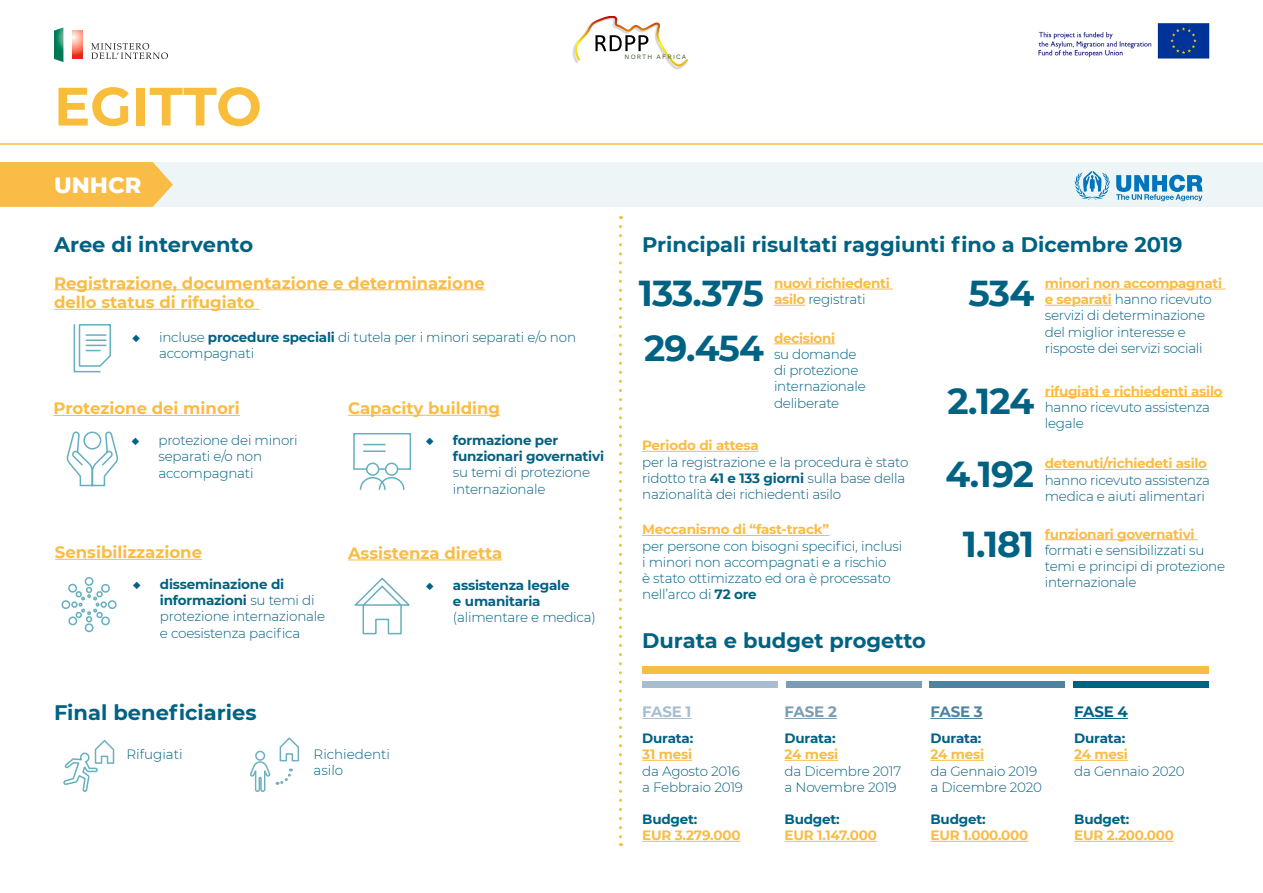
<style>
.page{position:relative;width:1263px;height:893px;background:#fff}
.page>*{position:absolute;margin:0;border:0;box-sizing:border-box;transform-origin:0 0}
.t1{font:700 54px "Montserrat";color:#f8be3b}
.t2{font:700 36px "Montserrat";letter-spacing:-.025em;color:#006283}
.t3{font:800 22.5px "Montserrat";color:#fff}
.t4{font:700 21px "Montserrat";color:#006283}
.t5{font:700 16.5px/19.5px "Montserrat";color:#f9bc46}
.t6{font:700 15px "Montserrat";color:#a8bdcf}
.t7{font:700 15px "Montserrat";color:#7a9db5}
.t8{font:700 15px "Montserrat";color:#4e83a0}
.t9{font:700 15px "Montserrat";color:#006283}
.t10{font:300 13.5px/16.2px "Montserrat";letter-spacing:-.015em;color:#006283}
.t11{font:700 13.5px/16.2px "Montserrat";letter-spacing:-.015em;color:#006283}
.t12{font:700 13.5px/16.2px "Montserrat";letter-spacing:-.015em;color:#f9bc46}
.t13{font:6.75px "Work Sans";letter-spacing:.17em;color:#405627}
.s1{font-weight:400}
.s2{font-weight:700}
.s3{font-weight:300}
.s4{font-weight:300;color:#006283}
.s5{font-weight:700;color:#f9bc46}
</style>
<div class="page">
<div style="left:0;top:162px;width:1263px;height:45px;background:#edf5f7"></div>
<svg style="left:0;top:162px;width:173px;height:45px;background:#f8bf50"></svg>
<svg style="left:91px;top:43px;width:77px;height:16px"></svg>
<svg style="left:54px;top:27px;width:9px;height:35px"></svg>
<svg style="left:73px;top:31px;width:9px;height:28px"></svg>
<img style="left:1038px;top:23px;width:172px;height:36px">
<img style="left:572px;top:16px;width:109px;height:54px">
<svg style="left:574px;top:17px;width:115px;height:51px"></svg>
<hr style="left:0;top:143px;width:1263px;height:2px;background:#f8be3b">
<hr style="left:54px;top:289px;width:431px;height:1px;background:#f9bc46">
<hr style="left:54px;top:309px;width:205px;height:1px;background:#f9bc46">
<hr style="left:348px;top:559px;width:154px;height:1px;background:#f9bc46">
<hr style="left:54px;top:415px;width:186px;height:1px;background:#f9bc46">
<hr style="left:55px;top:559px;width:147px;height:1px;background:#f9bc46">
<svg style="left:354px;top:577px;width:56px;height:58px"></svg>
<svg style="left:619px;top:226px;width:3px;height:620px"></svg>
<div style="left:642px;top:666px;width:567px;height:7px;background:#f9bc46"></div>
<div style="left:642px;top:681px;width:136px;height:7px;background:#a8bdcf"></div>
<div style="left:786px;top:681px;width:136px;height:7px;background:#7a9db5"></div>
<div style="left:929px;top:681px;width:136px;height:7px;background:#4e83a0"></div>
<div style="left:1073px;top:681px;width:136px;height:7px;background:#006283"></div>
<hr style="left:785px;top:760px;width:53px;height:1px;background:#f9bc46">
<hr style="left:785px;top:841px;width:92px;height:1px;background:#f9bc46">
<hr style="left:642px;top:760px;width:50px;height:1px;background:#f9bc46">
<hr style="left:642px;top:841px;width:98px;height:1px;background:#f9bc46">
<hr style="left:930px;top:760px;width:54px;height:1px;background:#f9bc46">
<hr style="left:930px;top:841px;width:98px;height:1px;background:#f9bc46">
<hr style="left:1074px;top:760px;width:54px;height:1px;background:#f9bc46">
<hr style="left:1074px;top:841px;width:100px;height:1px;background:#f9bc46">
<hr style="left:785px;top:718px;width:52px;height:1px;background:#7a9db5">
<hr style="left:642px;top:718px;width:49px;height:1px;background:#a8bdcf">
<hr style="left:930px;top:718px;width:53px;height:1px;background:#4e83a0">
<hr style="left:1074px;top:718px;width:54px;height:1px;background:#006283">
<svg style="left:1074px;top:171px;width:36px;height:29px"></svg>
<svg style="left:1116px;top:175px;width:86px;height:26px"></svg>
<hr style="left:774px;top:289px;width:119px;height:1px;background:#f9bc46">
<hr style="left:774px;top:305px;width:31px;height:1px;background:#f9bc46">
<hr style="left:1045px;top:289px;width:180px;height:1px;background:#f9bc46">
<hr style="left:1045px;top:305px;width:67px;height:1px;background:#f9bc46">
<hr style="left:1045px;top:396px;width:177px;height:1px;background:#f9bc46">
<hr style="left:1045px;top:469px;width:162px;height:1px;background:#f9bc46">
<hr style="left:1045px;top:539px;width:153px;height:1px;background:#f9bc46">
<hr style="left:774px;top:343px;width:61px;height:1px;background:#f9bc46">
<hr style="left:642px;top:451px;width:117px;height:1px;background:#f9bc46">
<hr style="left:642px;top:535px;width:187px;height:1px;background:#f9bc46">
<svg style="left:61px;top:577px;width:56px;height:56px"></svg>
<svg style="left:250px;top:737px;width:50px;height:55px"></svg>
<svg style="left:63px;top:740px;width:52px;height:52px"></svg>
<svg style="left:73px;top:324px;width:38px;height:49px"></svg>
<svg style="left:66px;top:431px;width:52px;height:56px"></svg>
<div style="left:83px;top:431px;width:18px;height:18px;border:2px solid #65afbe;border-radius:50%"></div>
<hr style="left:348px;top:415px;width:152px;height:1px;background:#f9bc46">
<svg style="left:359px;top:477px;width:46px;height:13px"></svg>
<div style="left:353px;top:433px;width:58px;height:37px;border:2px solid #65afbe"></div>
<svg style="left:363px;top:444px;width:22px;height:1px"></svg>
<hr style="left:363px;top:450px;width:22px;height:2px;background:#65afbe">
<div style="left:367px;top:463px;width:12px;height:12px;background:#fff;border-radius:50%"></div>
<div style="left:366px;top:463px;width:13px;height:13px;border:2px solid #65afbe;border-radius:50%"></div>
<div style="left:386px;top:463px;width:12px;height:12px;background:#fff;border-radius:50%"></div>
<div style="left:385px;top:463px;width:13px;height:13px;border:2px solid #65afbe;border-radius:50%"></div>
<p class="t1" style="left:54px;top:67px;width:209px">EGITTO</p>
<p class="t3" style="left:54px;top:169px;width:89px">UNHCR</p>
<p class="t4" style="left:54px;top:229px;width:200px">Aree di intervento</p>
<p class="t5" style="left:54px;top:272px;width:432px">Registrazione, documentazione e determinazione dello status di rifugiato</p>
<p class="t10" style="left:159px;top:329px;width:419px;text-indent:-27px"><span class="s1">◆</span> incluse <span class="s2">procedure speciali</span> di tutela per i minori separati e/o non accompagnati</p>
<p class="t5" style="left:54px;top:398px;width:188px">Protezione dei minori</p>
<p class="t5" style="left:348px;top:398px;width:154px">Capacity building</p>
<p class="t10" style="left:158px;top:432px;width:141px;text-indent:-27px"><span class="s1">◆</span> protezione dei minori separati e/o non accompagnati</p>
<p class="t11" style="left:453px;top:431px;width:153px;text-indent:-27px"><span class="s1">◆</span> formazione per funzionari governativi <span class="s3">su temi di protezione internazionale</span></p>
<p class="t5" style="left:55px;top:542px;width:149px">Sensibilizzazione</p>
<p class="t5" style="left:348px;top:542px;width:156px">Assistenza diretta</p>
<p class="t10" style="left:160px;top:576px;width:167px;text-indent:-27px"><span class="s1">◆</span> <span class="s2">disseminazione di informazioni</span> su temi di protezione internazionale e coesistenza pacifica</p>
<p class="t11" style="left:453px;top:576px;width:144px;text-indent:-27px"><span class="s1">◆</span> assistenza legale<br>e umanitaria <span class="s3">(alimentare e medica)</span></p>
<p class="t4" style="left:54px;top:697px;width:204px">Final beneficiaries</p>
<p class="t10" style="left:127px;top:745px;width:58px">Rifugiati</p>
<p class="t10" style="left:314px;top:745px;width:78px">Richiedenti</p>
<p class="t10" style="left:314px;top:762px;width:31px">asilo</p>
<p class="t13" style="left:625px;top:52px;width:63px">NORTH AFRICA</p>
<p class="t4" style="left:642px;top:230px;width:542px">Principali risultati raggiunti fino a Dicembre 2019</p>
<p class="t12" style="left:774px;top:274px;width:117px">nuovi richiedenti asilo <span class="s4">registrati</span></p>
<p class="t10" style="left:1045px;top:275px;width:179px"><span class="s5">minori non accompagnati e separati</span> hanno ricevuto servizi di determinazione del miglior interesse e risposte dei servizi sociali</p>
<p class="t10" style="left:1045px;top:382px;width:179px"><span class="s5">rifugiati e richiedenti asilo </span>hanno ricevuto assistenza legale</p>
<p class="t10" style="left:1045px;top:455px;width:167px"><span class="s5">detenuti/richiedeti asilo </span>hanno ricevuto assistenza medica e aiuti alimentari</p>
<p class="t10" style="left:1045px;top:525px;width:182px"><span class="s5">funzionari governativi </span>formati e sensibilizzati su temi e principi di protezione internazionale</p>
<p class="t2" style="left:639px;top:267px;width:127px">133.375</p>
<p class="t2" style="left:969px;top:267px;width:67px">534</p>
<p class="t12" style="left:774px;top:329px;width:63px">decisioni</p>
<p class="t10" style="left:774px;top:346px;width:93px">su domande di protezione internazionale deliberate</p>
<p class="t2" style="left:644px;top:322px;width:121px">29.454</p>
<p class="t2" style="left:947px;top:375px;width:88px">2.124</p>
<p class="t12" style="left:642px;top:437px;width:118px">Periodo di attesa</p>
<p class="t10" style="left:642px;top:453px;width:268px">per la registrazione e la procedura è stato ridotto tra <span class="s2">41 e 133 giorni</span> sulla base della nazionalità dei richiedenti asilo</p>
<p class="t12" style="left:642px;top:521px;width:189px">Meccanismo di “fast-track”</p>
<p class="t10" style="left:642px;top:537px;width:262px">per persone con bisogni specifici, inclusi i minori non accompagnati e a rischio<br>è stato ottimizzato ed ora è processato nell’arco di <span class="s2">72 ore</span></p>
<p class="t2" style="left:945px;top:448px;width:90px">4.192</p>
<p class="t2" style="left:963px;top:518px;width:73px">1.181</p>
<p class="t4" style="left:642px;top:625px;width:285px">Durata e budget progetto</p>
<p class="t6" style="left:642px;top:701px;width:51px">FASE 1</p>
<p class="t7" style="left:785px;top:701px;width:54px">FASE 2</p>
<p class="t8" style="left:930px;top:701px;width:54px">FASE 3</p>
<p class="t9" style="left:1074px;top:701px;width:55px">FASE 4</p>
<p class="t10" style="left:642px;top:730px;width:102px"><span class="s2">Durata:<br></span><span class="s5">31 mesi<br></span>da Agosto 2016 a Febbraio 2019</p>
<p class="t11" style="left:642px;top:810px;width:57px">Budget:</p>
<p class="t12" style="left:642px;top:827px;width:100px">EUR 3.279.000</p>
<p class="t10" style="left:785px;top:730px;width:118px"><span class="s2">Durata:<br></span><span class="s5">24 mesi<br></span>da Dicembre 2017 a Novembre 2019</p>
<p class="t11" style="left:785px;top:810px;width:57px">Budget:</p>
<p class="t12" style="left:785px;top:827px;width:94px">EUR 1.147.000</p>
<p class="t10" style="left:930px;top:730px;width:108px"><span class="s2">Durata:<br></span><span class="s5">24 mesi<br></span>da Gennaio 2019</p>
<p class="t10" style="left:930px;top:778px;width:113px">a Dicembre 2020</p>
<p class="t11" style="left:930px;top:810px;width:57px">Budget:</p>
<p class="t12" style="left:930px;top:827px;width:99px">EUR 1.000.000</p>
<p class="t10" style="left:1074px;top:730px;width:112px"><span class="s2">Durata:<br></span><span class="s5">24 mesi<br></span>da Gennaio 2020</p>
<p class="t11" style="left:1074px;top:810px;width:57px">Budget:</p>
<p class="t12" style="left:1074px;top:827px;width:101px">EUR 2.200.000</p>
</div>
